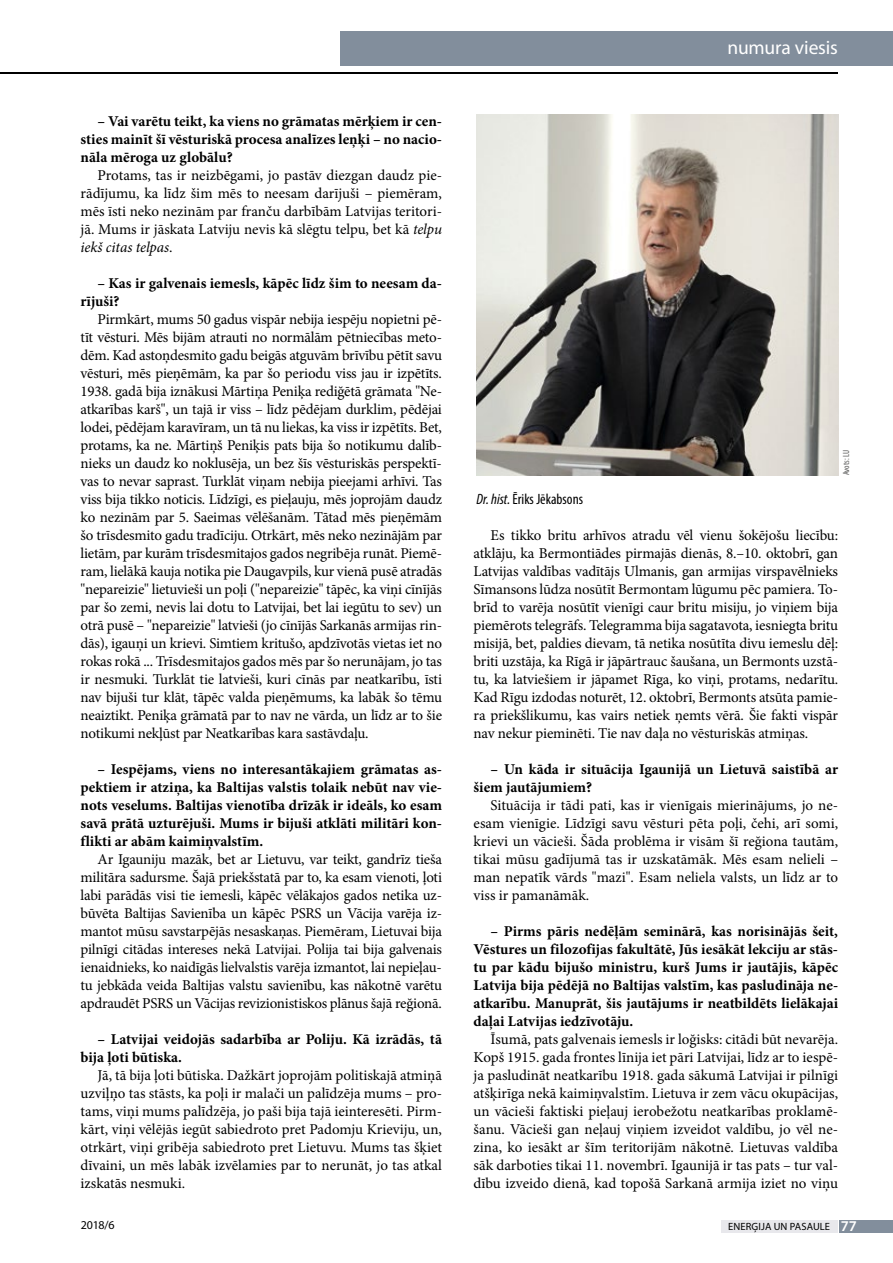
<style>
.page{position:relative;width:893px;height:1263px;background:#fff}
.page>*{position:absolute;margin:0;border:0;box-sizing:border-box;transform-origin:0 0}
.t1{font:19.5px "Myriad Pro";letter-spacing:-.01em;color:#fff}
.t2{font:15px/18px "Minion Pro";letter-spacing:-.01em;color:#000;text-align:justify}
.t3{font:700 15px/18px "Minion Pro";color:#000;text-align:justify}
.t4{font:condensed 15px "Myriad Pro";color:#000}
.t5{font:12px "Myriad Pro";color:#000}
.t6{font:10.5px "Myriad Pro";letter-spacing:.01em;color:#000}
.t7{font:condensed 9px "Myriad Pro";letter-spacing:-.015em;color:#5a5a59}
.s1{font-style:italic}
.s2{font-weight:600;font-size:15px;color:#fff}
</style>
<div class="page">
<img style="left:477px;top:114px;width:361px;height:361px">
<div style="left:839px;top:1220px;width:54px;height:13px;background:#828e9c"></div>
<div style="left:721px;top:1220px;width:117px;height:13px;background:#e8e8ec"></div>
<div style="left:340px;top:31px;width:553px;height:34px;background:#828e9c"></div>
<hr style="left:0;top:72px;width:838px;height:2px;background:#000">
<p class="t3" style="left:81px;top:112px;width:363px;text-indent:17px">– Vai varētu teikt, ka viens no grāmatas mērķiem ir cen&shy;sties mainīt šī vēsturiskā procesa analīzes leņķi – no nacio&shy;nāla mēroga uz globālu?</p>
<p class="t2" style="left:81px;top:166px;width:363px;text-indent:17px">Protams, tas ir neizbēgami, jo pastāv diezgan daudz pie&shy;rādījumu, ka līdz šim mēs to neesam darījuši – piemēram, mēs īsti neko nezinām par franču darbībām Latvijas teritori&shy;jā. Mums ir jāskata Latviju nevis kā slēgtu telpu, bet kā <span class="s1">telpu iekš citas telpas</span>.</p>
<p class="t3" style="left:81px;top:274px;width:363px;text-indent:17px">– Kas ir galvenais iemesls, kāpēc līdz šim to neesam da&shy;rījuši?</p>
<p class="t2" style="left:81px;top:310px;width:363px;text-indent:17px">Pirmkārt, mums 50 gadus vispār nebija iespēju nopietni pē&shy;tīt vēsturi. Mēs bijām atrauti no normālām pētniecības meto&shy;dēm. Kad astoņdesmito gadu beigās atguvām brīvību pētīt savu vēsturi, mēs pieņēmām, ka par šo periodu viss jau ir izpētīts.<br>1938. gadā bija iznākusi Mārtiņa Peniķa rediğētā grāmata "Ne&shy;atkarības karš", un tajā ir viss – līdz pēdējam durklim, pēdējai lodei, pēdējam karavīram, un tā nu liekas, ka viss ir izpētīts. Bet, protams, ka ne. Mārtiņš Peniķis pats bija šo notikumu dalīb&shy;nieks un daudz ko noklusēja, un bez šīs vēsturiskās perspektī&shy;vas to nevar saprast. Turklāt viņam nebija pieejami arhīvi. Tas viss bija tikko noticis. Līdzīgi, es pieļauju, mēs joprojām daudz ko nezinām par 5. Saeimas vēlēšanām. Tātad mēs pieņēmām šo trīsdesmito gadu tradīciju. Otrkārt, mēs neko nezinājām par lietām, par kurām trīsdesmitajos gados negribēja runāt. Piemē&shy;ram, lielākā kauja notika pie Daugavpils, kur vienā pusē atradās "nepareizie" lietuvieši un poļi ("nepareizie" tāpēc, ka viņi cīnījās par šo zemi, nevis lai dotu to Latvijai, bet lai iegūtu to sev) un otrā pusē – "nepareizie" latvieši (jo cīnījās Sarkanās armijas rin&shy;dās), igauņi un krievi. Simtiem kritušo, apdzīvotās vietas iet no rokas rokā ... Trīsdesmitajos gados mēs par šo nerunājam, jo tas ir nesmuki. Turklāt tie latvieši, kuri cīnās par neatkarību, īsti nav bijuši tur klāt, tāpēc valda pieņēmums, ka labāk šo tēmu neaiztikt. Peniķa grāmatā par to nav ne vārda, un līdz ar to šie notikumi nekļūst par Neatkarības kara sastāvdaļu.</p>
<p class="t3" style="left:81px;top:760px;width:363px;text-indent:17px">– Iespējams, viens no interesantākajiem grāmatas as&shy;pektiem ir atziņa, ka Baltijas valstis tolaik nebūt nav vie&shy;nots veselums. Baltijas vienotība drīzāk ir ideāls, ko esam savā prātā uzturējuši. Mums ir bijuši atklāti militāri kon&shy;flikti ar abām kaimiņvalstīm.</p>
<p class="t2" style="left:81px;top:850px;width:363px;text-indent:17px">Ar Igauniju mazāk, bet ar Lietuvu, var teikt, gandrīz tieša militāra sadursme. Šajā priekšstatā par to, ka esam vienoti, ļoti labi parādās visi tie iemesli, kāpēc vēlākajos gados netika uz&shy;būvēta Baltijas Savienība un kāpēc PSRS un Vācija varēja iz&shy;mantot mūsu savstarpējās nesaskaņas. Piemēram, Lietuvai bija pilnīgi citādas intereses nekā Latvijai. Polija tai bija galvenais ienaidnieks, ko naidīgās lielvalstis varēja izmantot, lai nepieļau&shy;tu jebkāda veida Baltijas valstu savienību, kas nākotnē varētu apdraudēt PSRS un Vācijas revizionistiskos plānus šajā reğionā.</p>
<p class="t3" style="left:81px;top:1030px;width:363px;text-indent:17px">– Latvijai veidojās sadarbība ar Poliju. Kā izrādās, tā bija ļoti būtiska.</p>
<p class="t2" style="left:81px;top:1066px;width:363px;text-indent:17px">Jā, tā bija ļoti būtiska. Dažkārt joprojām politiskajā atmiņā uzviļņo tas stāsts, ka poļi ir malači un palīdzēja mums – pro&shy;tams, viņi mums palīdzēja, jo paši bija tajā ieinteresēti. Pirm&shy;kārt, viņi vēlējās iegūt sabiedroto pret Padomju Krieviju, un, otrkārt, viņi gribēja sabiedroto pret Lietuvu. Mums tas šķiet dīvaini, un mēs labāk izvēlamies par to nerunāt, jo tas atkal izskatās nesmuki.</p>
<p class="t5" style="left:81px;top:1218px;width:35px">2018/6</p>
<h1 class="t1" style="left:727px;top:35px;width:112px">numura viesis</h1>
<p class="t4" style="left:477px;top:490px;width:108px"><span class="s1">Dr. hist.</span> Ēriks Jēkabsons</p>
<p class="t7" style="left:841px;top:475px;width:27px;rotate:-90deg">Avots: LU</p>
<p class="t2" style="left:474px;top:526px;width:366px;text-indent:17px">Es tikko britu arhīvos atradu vēl vienu šokējošu liecību: atklāju, ka Bermontiādes pirmajās dienās, 8.–10. oktobrī, gan Latvijas valdības vadītājs Ulmanis, gan armijas virspavēlnieks Sīmansons lūdza nosūtīt Bermontam lūgumu pēc pamiera. To&shy;brīd to varēja nosūtīt vienīgi caur britu misiju, jo viņiem bija piemērots telegrāfs. Telegramma bija sagatavota, iesniegta britu misijā, bet, paldies dievam, tā netika nosūtīta divu iemeslu dēļ: briti uzstāja, ka Rīgā ir jāpārtrauc šaušana, un Bermonts uzstā&shy;tu, ka latviešiem ir jāpamet Rīga, ko viņi, protams, nedarītu.<br>Kad Rīgu izdodas noturēt, 12. oktobrī, Bermonts atsūta pamie&shy;ra priekšlikumu, kas vairs netiek ņemts vērā. Šie fakti vispār nav nekur pieminēti. Tie nav daļa no vēsturiskās atmiņas.</p>
<p class="t3" style="left:474px;top:760px;width:366px;text-indent:17px">– Un kāda ir situācija Igaunijā un Lietuvā saistībā ar šiem jautājumiem?</p>
<p class="t2" style="left:474px;top:796px;width:366px;text-indent:17px">Situācija ir tādi pati, kas ir vienīgais mierinājums, jo ne&shy;esam vienīgie. Līdzīgi savu vēsturi pēta poļi, čehi, arī somi, krievi un vācieši. Šāda problēma ir visām šī reğiona tautām, tikai mūsu gadījumā tas ir uzskatāmāk. Mēs esam nelieli – man nepatīk vārds "mazi". Esam neliela valsts, un līdz ar to viss ir pamanāmāk.</p>
<p class="t3" style="left:474px;top:922px;width:366px;text-indent:17px">– Pirms pāris nedēļām seminārā, kas norisinājās šeit, Vēstures un filozofijas fakultātē, Jūs iesākāt lekciju ar stās&shy;tu par kādu bijušo ministru, kurš Jums ir jautājis, kāpēc Latvija bija pēdējā no Baltijas valstīm, kas pasludināja ne&shy;atkarību. Manuprāt, šis jautājums ir neatbildēts lielākajai daļai Latvijas iedzīvotāju.</p>
<p class="t2" style="left:474px;top:1030px;width:366px;text-indent:17px">Īsumā, pats galvenais iemesls ir loğisks: citādi būt nevarēja.<br>Kopš 1915. gada frontes līnija iet pāri Latvijai, līdz ar to iespē&shy;ja pasludināt neatkarību 1918. gada sākumā Latvijai ir pilnīgi atšķirīga nekā kaimiņvalstīm. Lietuva ir zem vācu okupācijas, un vācieši faktiski pieļauj ierobežotu neatkarības proklamē&shy;šanu. Vācieši gan neļauj viņiem izveidot valdību, jo vēl ne&shy;zina, ko iesākt ar šīm teritorijām nākotnē. Lietuvas valdība sāk darboties tikai 11. novembrī. Igaunijā ir tas pats – tur val&shy;dību izveido dienā, kad topošā Sarkanā armija iziet no viņu</p>
<p class="t6" style="left:728px;top:1220px;width:130px">ENERĢIJA UN PASAULE <span class="s2">77</span></p>
</div>
